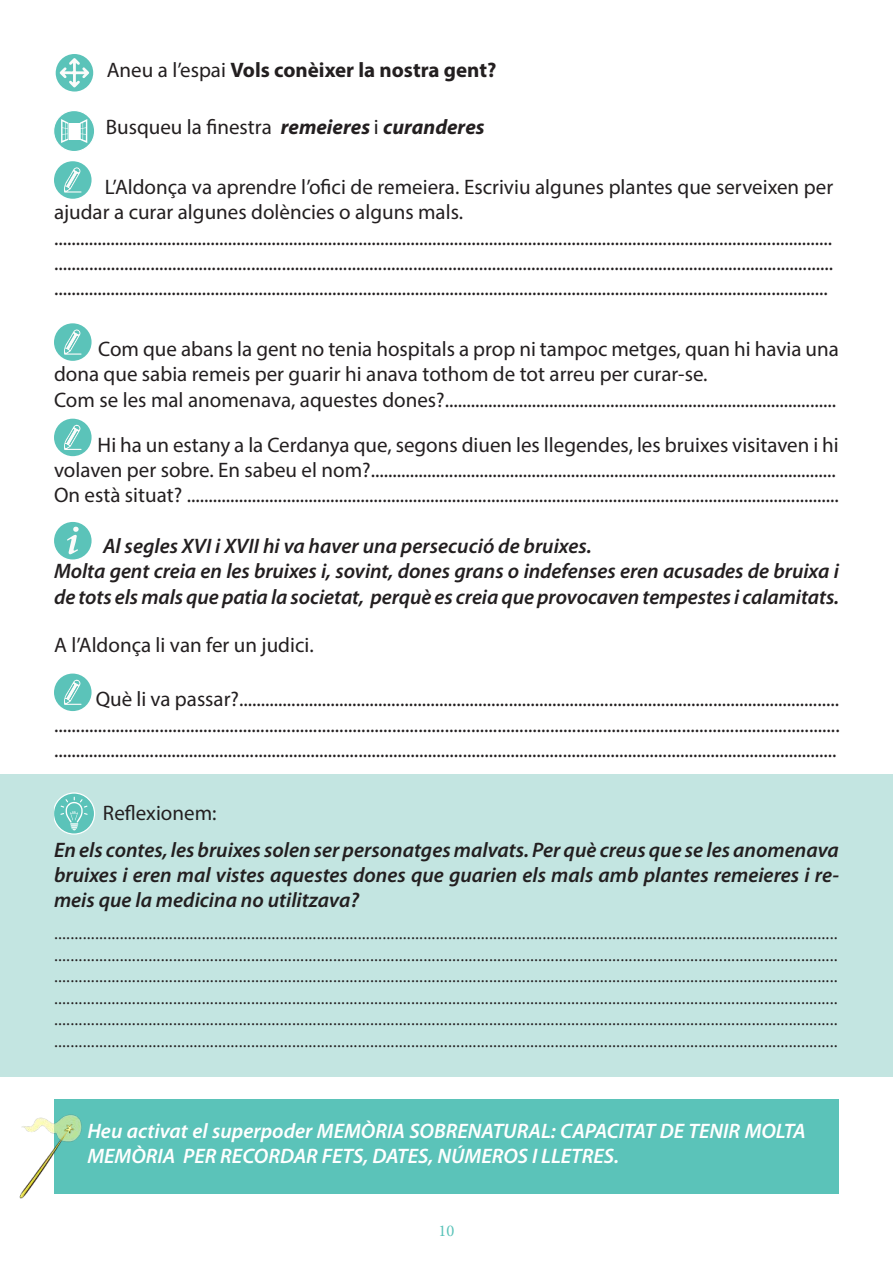
<style>
.page{position:relative;width:893px;height:1263px;background:#fff}
.page>*{position:absolute;margin:0;border:0;box-sizing:border-box;transform-origin:0 0}
.t1{font:21px/25.2px "Myriad Pro";color:#231f20}
.t2{font:italic 600 21px/25.2px "Myriad Pro";letter-spacing:-.005em;color:#231f20}
.t3{font:italic 600 21px/25.2px "Myriad Pro";color:#fff}
.t4{font:700 21px "Myriad Pro";color:#231f20}
.t5{font:italic 700 21px "Myriad Pro";color:#231f20}
.t6{font:18px/21.6px "Minion Pro";color:#231f20;text-align:justify}
.t7{font:16.5px "Minion Pro";color:#5bc3b9}
.s1{font-weight:400}
.s2{font-weight:400;font-style:normal}
</style>
<div class="page">
<div style="left:56px;top:54px;width:37px;height:38px;background:#5bc3b9;border-radius:50%"></div>
<svg style="left:60px;top:58px;width:29px;height:30px"></svg>
<div style="left:54px;top:161px;width:38px;height:38px;background:#5bc3b9;border-radius:50%"></div>
<svg style="left:64px;top:167px;width:17px;height:26px"></svg>
<div style="left:54px;top:323px;width:38px;height:38px;background:#5bc3b9;border-radius:50%"></div>
<svg style="left:64px;top:329px;width:17px;height:26px"></svg>
<div style="left:54px;top:419px;width:38px;height:37px;background:#5bc3b9;border-radius:50%"></div>
<svg style="left:64px;top:425px;width:17px;height:25px"></svg>
<div style="left:54px;top:522px;width:38px;height:37px;background:#5bc3b9;border-radius:50%"></div>
<svg style="left:67px;top:527px;width:12px;height:28px"></svg>
<div style="left:54px;top:673px;width:38px;height:38px;background:#5bc3b9;border-radius:50%"></div>
<svg style="left:64px;top:679px;width:17px;height:26px"></svg>
<div style="left:0;top:774px;width:893px;height:303px;background:#c3e5e1"></div>
<div style="left:54px;top:1099px;width:785px;height:95px;background:#5bc3b9"></div>
<svg style="left:54px;top:111px;width:41px;height:41px"></svg>
<div style="left:53px;top:110px;width:42px;height:42px;border:1px solid #fff;border-radius:50%"></div>
<svg style="left:80px;top:119px;width:7px;height:24px"></svg>
<div style="left:69px;top:123px;width:10px;height:16px;background:#fff"></div>
<svg style="left:61px;top:119px;width:8px;height:24px"></svg>
<svg style="left:54px;top:792px;width:41px;height:42px"></svg>
<img style="left:19px;top:1114px;width:63px;height:85px">
<p class="t4" style="left:107px;top:57px;width:391px"><span class="s1">Aneu a l’espai</span> Vols conèixer la nostra gent?</p>
<p class="t5" style="left:106px;top:113px;width:380px"><span class="s2">Busqueu la finestra</span> remeieres <span class="s2">i</span> curanderes</p>
<p class="t1" style="left:54px;top:174px;width:781px;text-indent:51px">L’Aldonça va aprendre l’ofici de remeiera. Escriviu algunes plantes que serveixen per ajudar a curar algunes dolències o alguns mals. ................................................................................................................................................................................... .................................................................................................................................................................................. ..................................................................................................................................................................................</p>
<p class="t1" style="left:54px;top:336px;width:786px;text-indent:44px">Com que abans la gent no tenia hospitals a prop ni tampoc metges, quan hi havia una dona que sabia remeis per guarir hi anava tothom de tot arreu per curar-se.<br>Com se les mal anomenava, aquestes dones?..........................................................................................</p>
<p class="t1" style="left:54px;top:432px;width:786px;text-indent:43px">Hi ha un estany a la Cerdanya que, segons diuen les llegendes, les bruixes visitaven i hi volaven per sobre. En sabeu el nom?...........................................................................................................<br>On està situat? ......................................................................................................................................................</p>
<p class="t2" style="left:54px;top:533px;width:786px;text-indent:49px">Al segles XVI i XVII hi va haver una persecució de bruixes.<br>Molta gent creia en les bruixes i, sovint, dones grans o indefenses eren acusades de bruixa i de tots els mals que patia la societat, perquè es creia que provocaven tempestes i calamitats.</p>
<p class="t1" style="left:54px;top:632px;width:261px">A l’Aldonça li van fer un judici.</p>
<p class="t1" style="left:54px;top:686px;width:787px;text-align:justify;text-indent:42px">Què li va passar?.......................................................................................................................................... ................................................................................................................................................................................... ....................................................................................................................................................................................</p>
<p class="t1" style="left:103px;top:800px;width:115px">Reflexionem:</p>
<p class="t2" style="left:54px;top:837px;width:786px;text-align:justify">En els contes, les bruixes solen ser personatges malvats. Per què creus que se les anomenava bruixes i eren mal vistes aquestes dones que guarien els mals amb plantes remeieres i re&shy;meis que la medicina no utilitzava?</p>
<p class="t6" style="left:54px;top:922px;width:785px">............................................................................................................................................................................................... ............................................................................................................................................................................................... ............................................................................................................................................................................................... ............................................................................................................................................................................................... ............................................................................................................................................................................................... ...............................................................................................................................................................................................</p>
<p class="t3" style="left:87px;top:1118px;width:720px">Heu activat el superpoder MEMÒRIA SOBRENATURAL: CAPACITAT DE TENIR MOLTA<br>MEMÒRIA PER RECORDAR FETS, DATES, NÚMEROS I LLETRES.</p>
<p class="t7" style="left:439px;top:1219px;width:17px">10</p>
</div>
